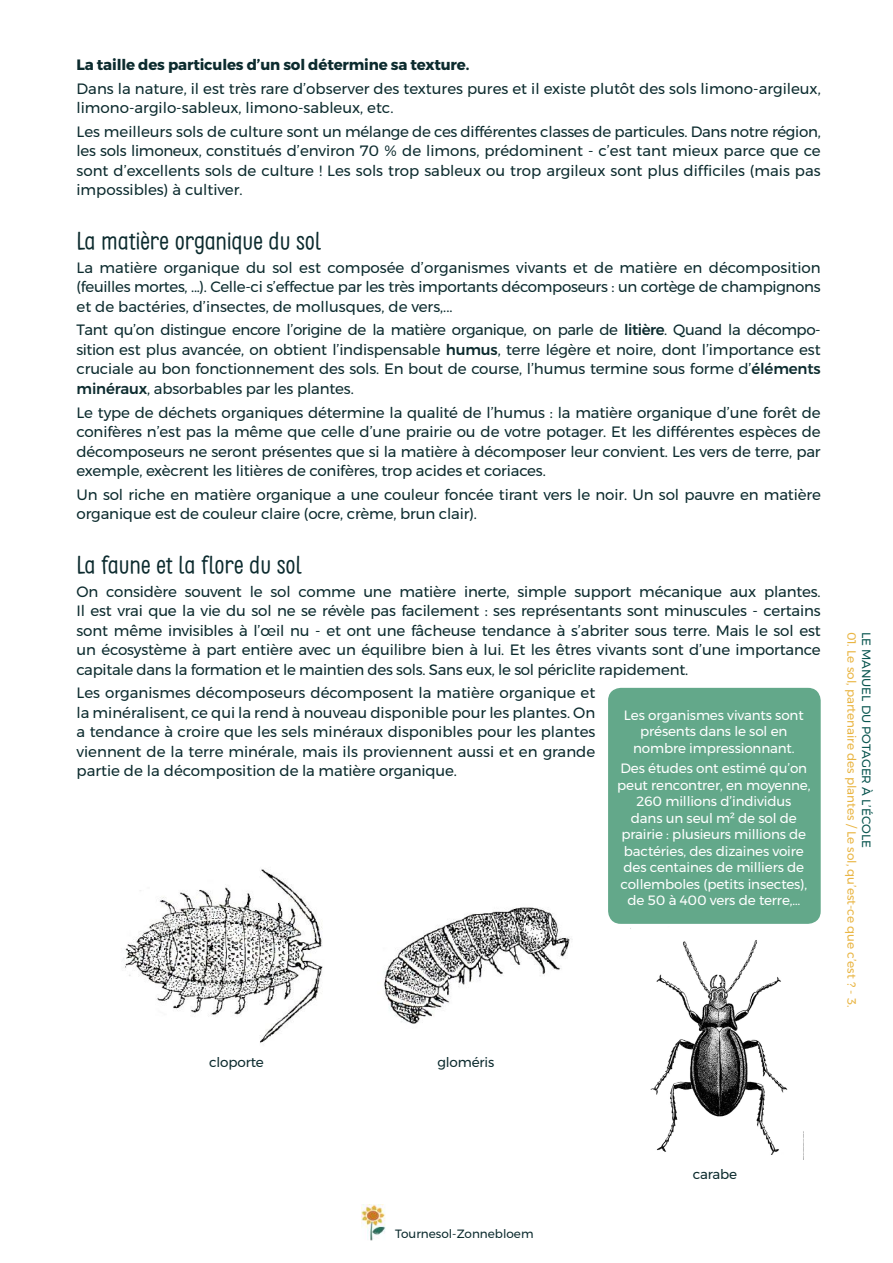
<style>
.page{position:relative;width:893px;height:1263px;background:#fff}
.page>*{position:absolute;margin:0;border:0;box-sizing:border-box;transform-origin:0 0}
.t1{font:24px "Clambake October Six";letter-spacing:-.01em;color:#0c2b2e}
.t2{font:15px/19.5px "Montserrat";letter-spacing:-.01em;color:#0c2b2e;text-align:justify}
.t3{font:700 15px "Montserrat";letter-spacing:-.01em;color:#0c2b2e}
.t4{font:13.5px/16.5px "Montserrat";letter-spacing:-.01em;color:#fff;text-align:center}
.t5{font:13.5px "Montserrat";letter-spacing:-.01em;color:#0c2b2e}
.t6{font:12px "Montserrat";color:#e9b543}
.t7{font:12px "Montserrat";color:#0a5650}
.t8{font:12px "Montserrat";color:#0c2b2e}
.s1{font-weight:500}
</style>
<div class="page">
<img style="left:362px;top:1205px;width:24px;height:36px">
<img style="left:123px;top:869px;width:200px;height:174px">
<img style="left:384px;top:907px;width:189px;height:117px">
<img style="left:630px;top:928px;width:158px;height:227px">
<div style="left:608px;top:688px;width:213px;height:236px;background:#63a88a;border-radius:13px"></div>
<p class="t3" style="left:77px;top:52px;width:394px">La taille des particules d’un sol détermine sa texture.</p>
<p class="t2" style="left:77px;top:78px;width:746px">Dans la nature, il est très rare d’observer des textures pures et il existe plutôt des sols limono-argileux, limono-argilo-sableux, limono-sableux, etc.</p>
<p class="t2" style="left:77px;top:122px;width:746px">Les meilleurs sols de culture sont un mélange de ces différentes classes de particules. Dans notre région, les sols limoneux, constitués d’environ 70 % de limons, prédominent - c’est tant mieux parce que ce sont d’excellents sols de culture ! Les sols trop sableux ou trop argileux sont plus difficiles (mais pas impossibles) à cultiver.</p>
<h1 class="t1" style="left:77px;top:227px;width:246px">La matière organique du sol</h1>
<p class="t2" style="left:77px;top:257px;width:746px">La matière organique du sol est composée d’organismes vivants et de matière en décomposition (feuilles mortes, ...). Celle-ci s’effectue par les très importants décomposeurs : un cortège de champignons et de bactéries, d’insectes, de mollusques, de vers,...</p>
<p class="t2" style="left:77px;top:320px;width:746px">Tant qu’on distingue encore l’origine de la matière organique, on parle de <span class="s1">litière</span>. Quand la décompo&shy;sition est plus avancée, on obtient l’indispensable <span class="s1">humus</span>, terre légère et noire, dont l’importance est cruciale au bon fonctionnement des sols. En bout de course, l’humus termine sous forme d’<span class="s1">éléments minéraux</span>, absorbables par les plantes.</p>
<p class="t2" style="left:77px;top:402px;width:746px">Le type de déchets organiques détermine la qualité de l’humus : la matière organique d’une forêt de conifères n’est pas la même que celle d’une prairie ou de votre potager. Et les différentes espèces de décomposeurs ne seront présentes que si la matière à décomposer leur convient. Les vers de terre, par exemple, exècrent les litières de conifères, trop acides et coriaces.</p>
<p class="t2" style="left:77px;top:485px;width:746px">Un sol riche en matière organique a une couleur foncée tirant vers le noir. Un sol pauvre en matière organique est de couleur claire (ocre, crème, brun clair).</p>
<h1 class="t1" style="left:77px;top:551px;width:226px">La faune et la flore du sol</h1>
<p class="t2" style="left:77px;top:581px;width:746px">On considère souvent le sol comme une matière inerte, simple support mécanique aux plantes.<br>Il est vrai que la vie du sol ne se révèle pas facilement : ses représentants sont minuscules - certains sont même invisibles à l’œil nu - et ont une fâcheuse tendance à s’abriter sous terre. Mais le sol est un écosystème à part entière avec un équilibre bien à lui. Et les êtres vivants sont d’une importance capitale dans la formation et le maintien des sols. Sans eux, le sol périclite rapidement.</p>
<p class="t2" style="left:77px;top:683px;width:520px">Les organismes décomposeurs décomposent la matière organique et la minéralisent, ce qui la rend à nouveau disponible pour les plantes. On a tendance à croire que les sels minéraux disponibles pour les plantes viennent de la terre minérale, mais ils proviennent aussi et en grande partie de la décomposition de la matière organique.</p>
<p class="t4" style="left:624px;top:706px;width:181px">Les organismes vivants sont présents dans le sol en nombre impressionnant.</p>
<p class="t4" style="left:617px;top:760px;width:195px">Des études ont estimé qu’on peut rencontrer, en moyenne,<br>260 millions d’individus<br>dans un seul m² de sol de prairie : plusieurs millions de bactéries, des dizaines voire des centaines de milliers de collemboles (petits insectes), de 50 à 400 vers de terre,…</p>
<p class="t5" style="left:209px;top:1052px;width:56px">cloporte</p>
<p class="t5" style="left:437px;top:1051px;width:58px">gloméris</p>
<p class="t6" style="left:861px;top:631px;width:377px;rotate:90deg">01. Le sol, partenaire des plantes / Le sol, qu’est-ce que c’est ? - 3.</p>
<p class="t7" style="left:876px;top:631px;width:218px;rotate:90deg">LE MANUEL DU POTAGER À L’ÉCOLE</p>
<p class="t8" style="left:395px;top:1225px;width:140px">Tournesol-Zonnebloem</p>
<p class="t5" style="left:693px;top:1164px;width:46px">carabe</p>
</div>
